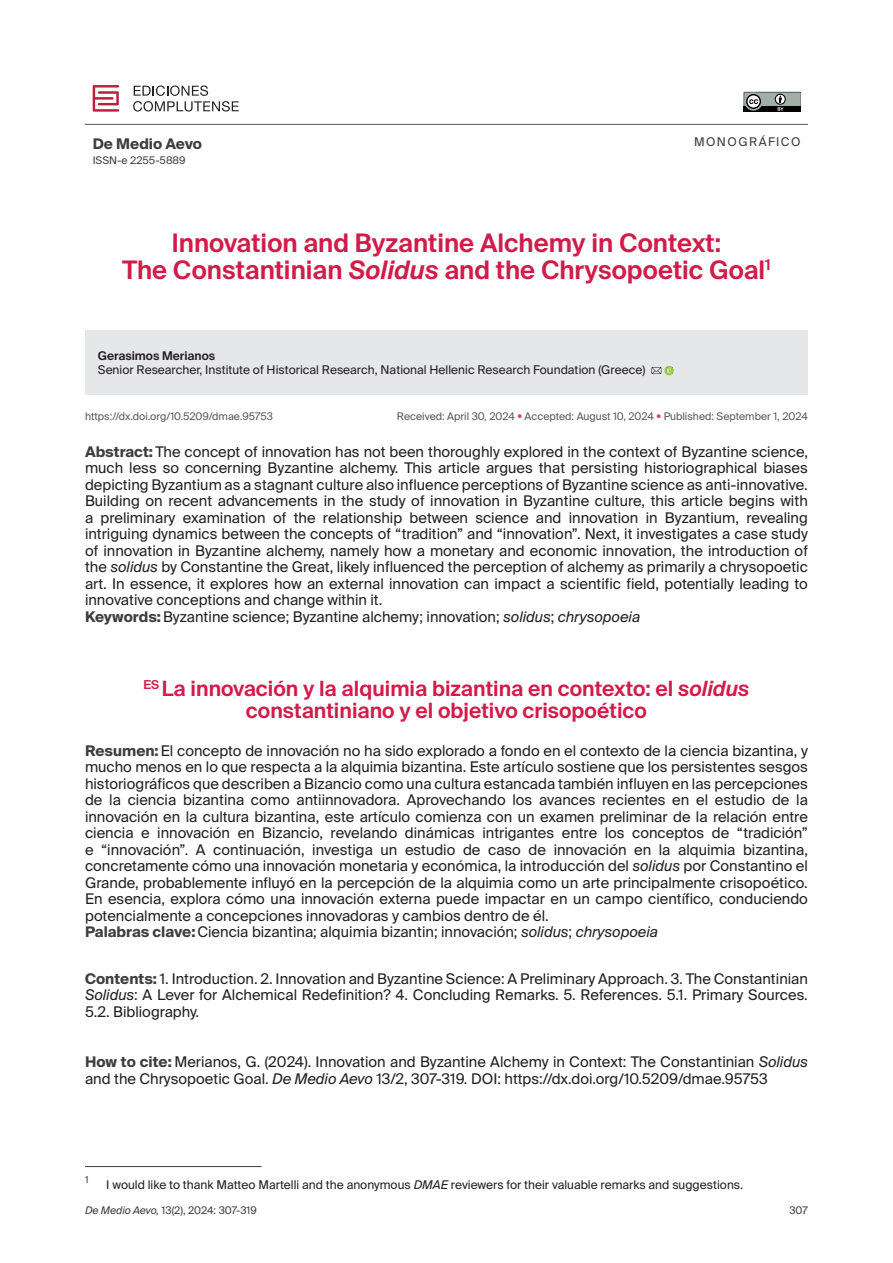
<style>
.page{position:relative;width:893px;height:1263px;background:#fff}
.page>*{position:absolute;margin:0;border:0;box-sizing:border-box;transform-origin:0 0}
._000-Título_original_ES{font:600 25.5px/27px "Suisse Intl";color:#d11c4a;text-align:center}
._000-Título_traducido_EN{font:600 21px/22.5px "Suisse Intl";color:#d11c4a;text-align:center}
._000_Resumen_abstract_ES{font:14.7px/16.5px "Suisse Intl";color:#231f20;text-align:justify}
._000_SUMARIO{font:14.7px/16.5px "Suisse Intl";color:#231f20;text-align:justify}
._000_COMO_CITAR{font:14.7px/16.5px "Suisse Intl";color:#231f20}
._000-Palabras_clave_keywords{font:14.7px "Suisse Intl";color:#231f20}
._00-REVISTA{font:700 14.7px "Suisse Intl";color:#3e3e3f}
._000-Notas_al_pie{font:12px "Suisse Intl";color:#231f20}
._000-CARGO{font:12px "Suisse Intl";color:#231f20}
._000-Autor{font:600 12px "Suisse Intl";color:#231f20}
.Normal_1er_parr{font:12px "Suisse Intl";letter-spacing:.12em;color:#3e3e3f}
._000-FECHAS{font:10.5px "Suisse Intl";color:#57585a}
.Normal_1er_parr-2{font:10.5px "Suisse Intl";color:#3e3e3f}
._000-Notas_al_pie-2{font:9.6px "Suisse Intl";color:#3e3e3f}
.s1{font-style:italic}
.s2{color:#dd396c}
.s3{font-weight:700;color:#3e3e3f}
</style>
<div class="page">
<hr style="left:85px;top:1166px;width:176px;height:1px;background:#3e3e3f">
<hr style="left:85px;top:124px;width:723px;height:1px;background:#57585a">
<svg style="left:744px;top:92px;width:56px;height:19px"></svg>
<svg style="left:93px;top:85px;width:26px;height:26px"></svg>
<svg style="left:133px;top:85px;width:106px;height:26px"></svg>
<div style="left:85px;top:330px;width:723px;height:65px;background:#e6e7e9"></div>
<svg style="left:651px;top:366px;width:23px;height:9px"></svg>
<p class="_00-REVISTA" style="left:93px;top:135px;width:111px">De Medio Aevo</p>
<p class="Normal_1er_parr-2" style="left:93px;top:154px;width:94px">ISSN-e 2255-5889</p>
<p class="Normal_1er_parr" style="left:694px;top:135px;width:108px">MONOGRÁFICO</p>
<p class="_000-Título_original_ES" style="left:122px;top:229px;width:650px">Innovation and Byzantine Alchemy in Context:<br>The Constantinian <span class="s1">Solidus</span> and the Chrysopoetic Goal<sup>1</sup></p>
<p class="_000-Autor" style="left:98px;top:349px;width:119px">Gerasimos Merianos</p>
<p class="_000-CARGO" style="left:98px;top:363px;width:549px">Senior Researcher, Institute of Historical Research, National Hellenic Research Foundation (Greece)</p>
<p class="_000-FECHAS" style="left:85px;top:410px;width:189px">https://dx.doi.org/10.5209/dmae.95753</p>
<p class="_000-FECHAS" style="left:397px;top:410px;width:412px">Received: April 30, 2024 <span class="s2">•</span> Accepted: August 10, 2024 <span class="s2">•</span> Published: September 1, 2024</p>
<p class="_000_Resumen_abstract_ES" style="left:85px;top:443px;width:724px"><span class="s3">Abstract:</span> The concept of innovation has not been thoroughly explored in the context of Byzantine science, much less so concerning Byzantine alchemy. This article argues that persisting historiographical biases depicting Byzantium as a stagnant culture also influence perceptions of Byzantine science as anti-innovative.<br>Building on recent advancements in the study of innovation in Byzantine culture, this article begins with a preliminary examination of the relationship between science and innovation in Byzantium, revealing intriguing dynamics between the concepts of “tradition” and “innovation”. Next, it investigates a case study of innovation in Byzantine alchemy, namely how a monetary and economic innovation, the introduction of the <span class="s1">solidus</span> by Constantine the Great, likely influenced the perception of alchemy as primarily a chrysopoetic art. In essence, it explores how an external innovation can impact a scientific field, potentially leading to innovative conceptions and change within it.</p>
<p class="_000-Palabras_clave_keywords" style="left:85px;top:608px;width:556px"><span class="s3">Keywords:</span>Byzantine science; Byzantine alchemy; innovation; <span class="s1">solidus</span>; <span class="s1">chrysopoeia</span></p>
<p class="_000-Título_traducido_EN" style="left:143px;top:677px;width:608px"><sup>ES</sup> La innovación y la alquimia bizantina en contexto: el <span class="s1">solidus </span>constantiniano y el objetivo crisopoético</p>
<p class="_000_Resumen_abstract_ES" style="left:85px;top:742px;width:724px"><span class="s3">Resumen:</span>El concepto de innovación no ha sido explorado a fondo en el contexto de la ciencia bizantina, y mucho menos en lo que respecta a la alquimia bizantina. Este artículo sostiene que los persistentes sesgos historiográficos que describen a Bizancio como una cultura estancada también influyen en las percepciones de la ciencia bizantina como antiinnovadora. Aprovechando los avances recientes en el estudio de la innovación en la cultura bizantina, este artículo comienza con un examen preliminar de la relación entre ciencia e innovación en Bizancio, revelando dinámicas intrigantes entre los conceptos de “tradición” e “innovación”. A continuación, investiga un estudio de caso de innovación en la alquimia bizantina, concretamente cómo una innovación monetaria y económica, la introducción del <span class="s1">solidus</span> por Constantino el Grande, probablemente influyó en la percepción de la alquimia como un arte principalmente crisopoético.<br>En esencia, explora cómo una innovación externa puede impactar en un campo científico, conduciendo potencialmente a concepciones innovadoras y cambios dentro de él.</p>
<p class="_000-Palabras_clave_keywords" style="left:85px;top:924px;width:574px"><span class="s3">Palabras clave:</span>Ciencia bizantina; alquimia bizantin; innovación; <span class="s1">solidus</span>; <span class="s1">chrysopoeia</span></p>
<p class="_000_SUMARIO" style="left:85px;top:970px;width:724px"><span class="s3">Contents:</span> 1. Introduction. 2. Innovation and Byzantine Science: A Preliminary Approach. 3. The Constantinian <span class="s1">Solidus</span>: A Lever for Alchemical Redefinition? 4. Concluding Remarks. 5. References. 5.1. Primary Sources.<br>5.2. Bibliography.</p>
<p class="_000_COMO_CITAR" style="left:85px;top:1054px;width:724px"><span class="s3">How to cite:</span> Merianos, G. (2024). Innovation and Byzantine Alchemy in Context: The Constantinian <span class="s1">Solidus </span>and the Chrysopoetic Goal. <span class="s1">De Medio Aevo</span> 13/2, 307-319. DOI: https://dx.doi.org/10.5209/dmae.95753</p>
<p class="_000-Notas_al_pie-2" style="left:85px;top:1174px;width:5px">1</p>
<p class="_000-Notas_al_pie" style="left:106px;top:1177px;width:638px">I would like to thank Matteo Martelli and the anonymous <span class="s1">DMAE</span> reviewers for their valuable remarks and suggestions.</p>
<p class="Normal_1er_parr-2" style="left:85px;top:1204px;width:173px"><span class="s1">De Medio Aevo,</span> 13(2), 2024: 307-319</p>
<p class="Normal_1er_parr-2" style="left:789px;top:1204px;width:20px">307</p>
</div>
